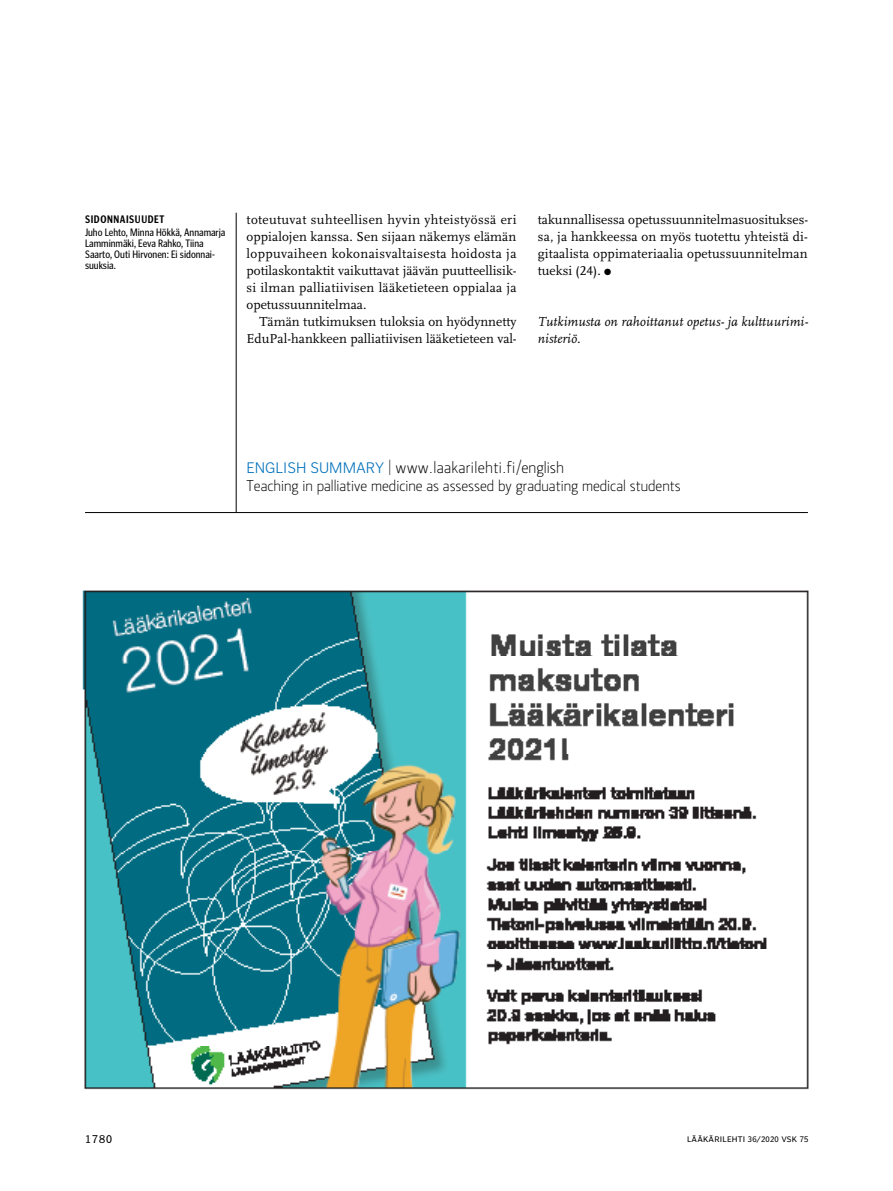
<style>
.page{position:relative;width:893px;height:1191px;background:#fff}
.page>*{position:absolute;margin:0;border:0;box-sizing:border-box;transform-origin:0 0}
.t1{font:300 16.5px "Section";letter-spacing:.02em;color:#000}
.t2{font:300 15.75px "Section";color:#000}
.t3{font:13.5px/17px "Scala LF";letter-spacing:.005em;color:#000;text-align:justify}
.t4{font:italic 13.5px/17px "Scala LF";letter-spacing:.005em;color:#000}
.t5{font:10.95px/10.9px "Poynter Gothic Text Cond";color:#000}
.t6{font:700 10.95px "Poynter Gothic Text Cond";letter-spacing:.05em;color:#000}
.t7{font:10.5px "Poynter Agate Zero";color:#000}
.t8{font:7.5px "Poynter Agate Zero";letter-spacing:.03em;color:#000}
.s1{font-family:"Poynter Gothic Text";font-size:15.75px;color:#0071bb}
</style>
<div class="page">
<hr style="left:236px;top:213px;width:1px;height:299px;background:#000">
<hr style="left:85px;top:512px;width:723px;height:1px;background:#000">
<img style="left:82px;top:590px;width:727px;height:500px">
<p class="t6" style="left:85px;top:213px;width:81px">SIDONNAISUUDET</p>
<p class="t5" style="left:85px;top:227px;width:142px">Juho Lehto, Minna Hökkä, Annamarja<br>Lamminmäki, Eeva Rahko, Tiina<br>Saarto, Outi Hirvonen: Ei sidonnai&shy;suuksia.</p>
<p class="t3" style="left:247px;top:211px;width:272px">toteutuvat suhteellisen hyvin yhteistyössä eri oppialojen kanssa. Sen sijaan näkemys elämän loppuvaiheen kokonaisvaltaisesta hoidosta ja potilaskontaktit vaikuttavat jäävän puutteellisik&shy;si ilman palliatiivisen lääketieteen oppialaa ja opetussuunnitelmaa.</p>
<p class="t3" style="left:247px;top:313px;width:271px;text-align:right">Tämän tutkimuksen tuloksia on hyödynnetty<br>EduPal-hankkeen palliatiivisen lääketieteen val-</p>
<p class="t3" style="left:538px;top:211px;width:272px">takunnallisessa opetussuunnitelmasuositukses&shy;sa, ja hankkeessa on myös tuotettu yhteistä di&shy;gitaalista oppimateriaalia opetussuunnitelman tueksi (24). ●</p>
<p class="t4" style="left:538px;top:313px;width:272px">Tutkimusta on rahoittanut opetus- ja kulttuurimi&shy;nisteriö.</p>
<p class="t1" style="left:247px;top:458px;width:319px"><span class="s1">ENGLISH SUMMARY</span> | www.laakarilehti.fi/english</p>
<p class="t2" style="left:247px;top:476px;width:436px">Teaching in palliative medicine as assessed by graduating medical students</p>
<p class="t7" style="left:85px;top:1132px;width:29px">1780</p>
<p class="t8" style="left:687px;top:1135px;width:123px">LÄÄKÄRILEHTI 36/2020 VSK 75</p>
</div>
